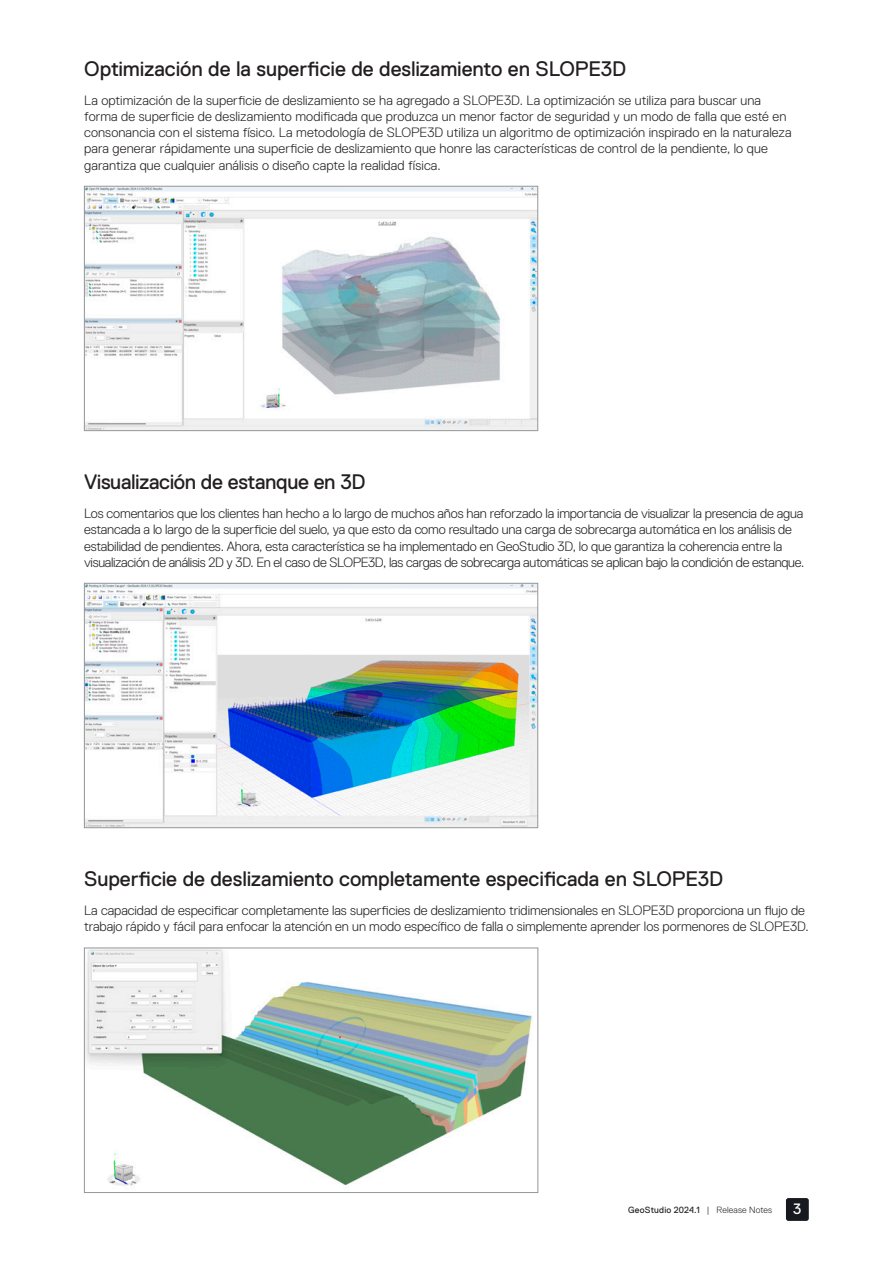
<style>
.page{position:relative;width:893px;height:1263px;background:#fff}
.page>*{position:absolute;margin:0;border:0;box-sizing:border-box;transform-origin:0 0}
.t1{font:21px "Replica Pro";letter-spacing:-.005em;color:#231f20}
.t2{font:15px "Replica Pro";color:#fff}
.t3{font:300 13.5px/16.2px "Replica Pro";letter-spacing:-.005em;color:#231f20}
.t4{font:9px "Replica Pro";letter-spacing:.02em;color:#231f20}
.s1{font-weight:300}
</style>
<div class="page">
<div style="left:786px;top:1198px;width:23px;height:23px;background:#16191d;border-radius:2px"></div>
<img style="left:86px;top:188px;width:450px;height:241px">
<div style="left:84px;top:186px;width:454px;height:245px;border:1px solid #949698"></div>
<img style="left:86px;top:585px;width:450px;height:241px">
<div style="left:84px;top:583px;width:454px;height:245px;border:1px solid #949698"></div>
<img style="left:86px;top:950px;width:447px;height:236px">
<div style="left:84px;top:948px;width:454px;height:245px;border:1px solid #949698"></div>
<h1 class="t1" style="left:84px;top:57px;width:544px">Optimización de la superficie de deslizamiento en SLOPE3D</h1>
<p class="t3" style="left:84px;top:92px;width:709px">La optimización de la superficie de deslizamiento se ha agregado a SLOPE3D. La optimización se utiliza para buscar una forma de superficie de deslizamiento modificada que produzca un menor factor de seguridad y un modo de falla que esté en consonancia con el sistema físico. La metodología de SLOPE3D utiliza un algoritmo de optimización inspirado en la naturaleza para generar rápidamente una superficie de deslizamiento que honre las características de control de la pendiente, lo que garantiza que cualquier análisis o diseño capte la realidad física.</p>
<h1 class="t1" style="left:84px;top:470px;width:283px">Visualización de estanque en 3D</h1>
<p class="t3" style="left:84px;top:505px;width:722px">Los comentarios que los clientes han hecho a lo largo de muchos años han reforzado la importancia de visualizar la presencia de agua estancada a lo largo de la superficie del suelo, ya que esto da como resultado una carga de sobrecarga automática en los análisis de estabilidad de pendientes. Ahora, esta característica se ha implementado en GeoStudio 3D, lo que garantiza la coherencia entre la visualización de análisis 2D y 3D. En el caso de SLOPE3D, las cargas de sobrecarga automáticas se aplican bajo la condición de estanque.</p>
<h1 class="t1" style="left:84px;top:867px;width:641px">Superficie de deslizamiento completamente especificada en SLOPE3D</h1>
<p class="t3" style="left:84px;top:902px;width:726px">La capacidad de especificar completamente las superficies de deslizamiento tridimensionales en SLOPE3D proporciona un flujo de trabajo rápido y fácil para enfocar la atención en un modo específico de falla o simplemente aprender los pormenores de SLOPE3D.</p>
<p class="t4" style="left:628px;top:1204px;width:145px">GeoStudio 2024.1 <span class="s1">| Release Notes</span></p>
<p class="t2" style="left:793px;top:1201px;width:10px">3</p>
</div>
